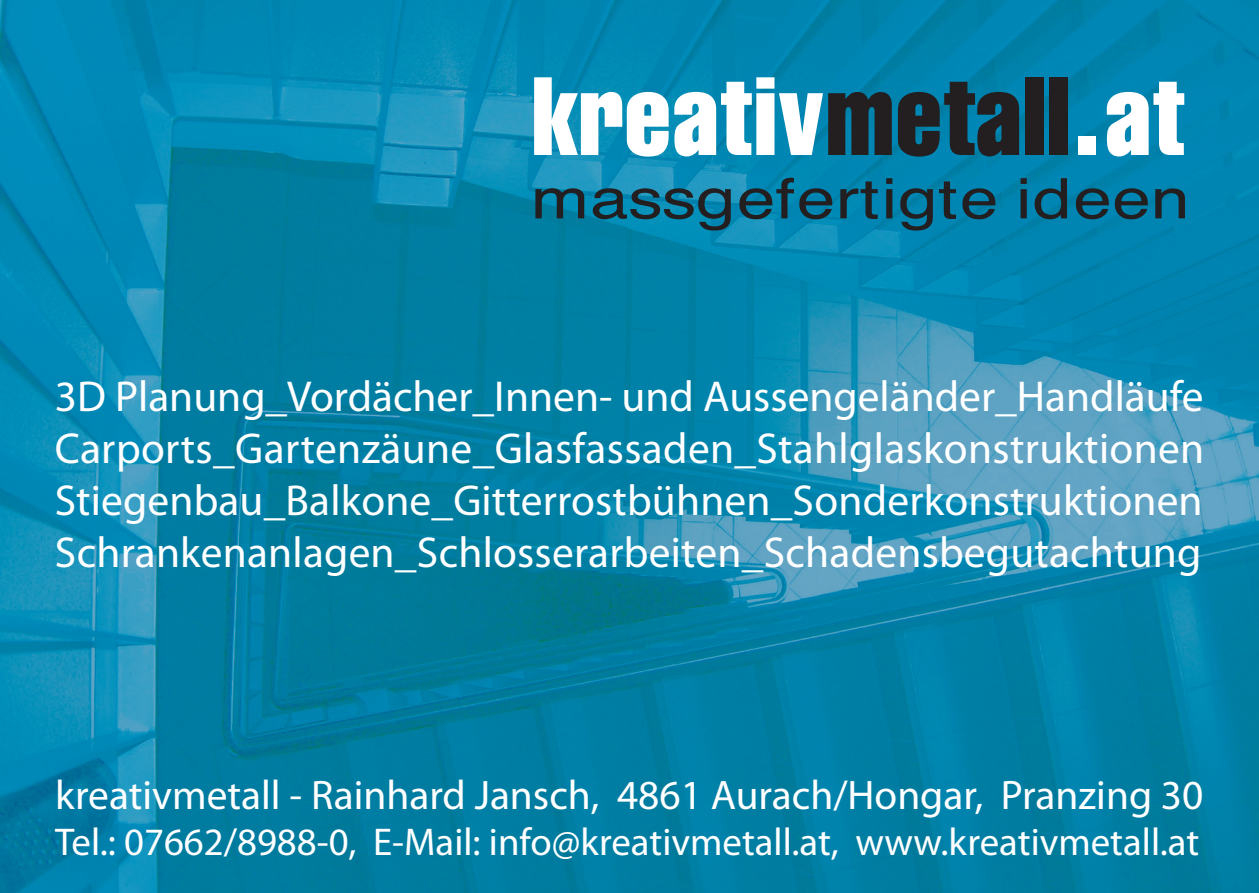
<style>
.page{position:relative;width:1259px;height:893px;background:#fff}
.page>*{position:absolute;margin:0;border:0;box-sizing:border-box;transform-origin:0 0}
.t1{font:108px "Cg Trium Cp";color:#fff}
.t2{font:54.9px "Cg Triumvirate";letter-spacing:.005em;color:#231f20;scale:1.27 1}
.t3{font:43.5px/52.2px "Myriad Pro";letter-spacing:.005em;color:#fff;text-align:justify}
.t4{font:41.4px "Myriad Pro";color:#fff}
.t5{font:38.7px "Myriad Pro";color:#fff}
.s1{color:#231f20}
</style>
<div class="page">
<img style="left:0;top:0;width:1259px;height:495px">
<img style="left:0;top:495px;width:1259px;height:398px">
<h1 class="t1" style="left:530px;top:52px;width:657px">kreativ<span class="s1">metall</span>.at</h1>
<p class="t2" style="left:530px;top:166px;width:521px">massgefertigte ideen</p>
<p class="t3" style="left:55px;top:370px;width:1151px">3D Planung_Vordächer_Innen- und Aussengeländer_Handläufe Carports_Gartenzäune_Glasfassaden_Stahlglaskonstruktionen Stiegenbau_Balkone_Gitterrostbühnen_Sonderkonstruktionen Schrankenanlagen_Schlosserarbeiten_Schadensbegutachtung</p>
<p class="t4" style="left:55px;top:769px;width:1150px">kreativmetall - Rainhard Jansch, 4861 Aurach/Hongar, Pranzing 30</p>
<p class="t5" style="left:55px;top:818px;width:1145px">Tel.: 07662/8988-0, E-Mail: info@kreativmetall.at, www.kreativmetall.at</p>
</div>
